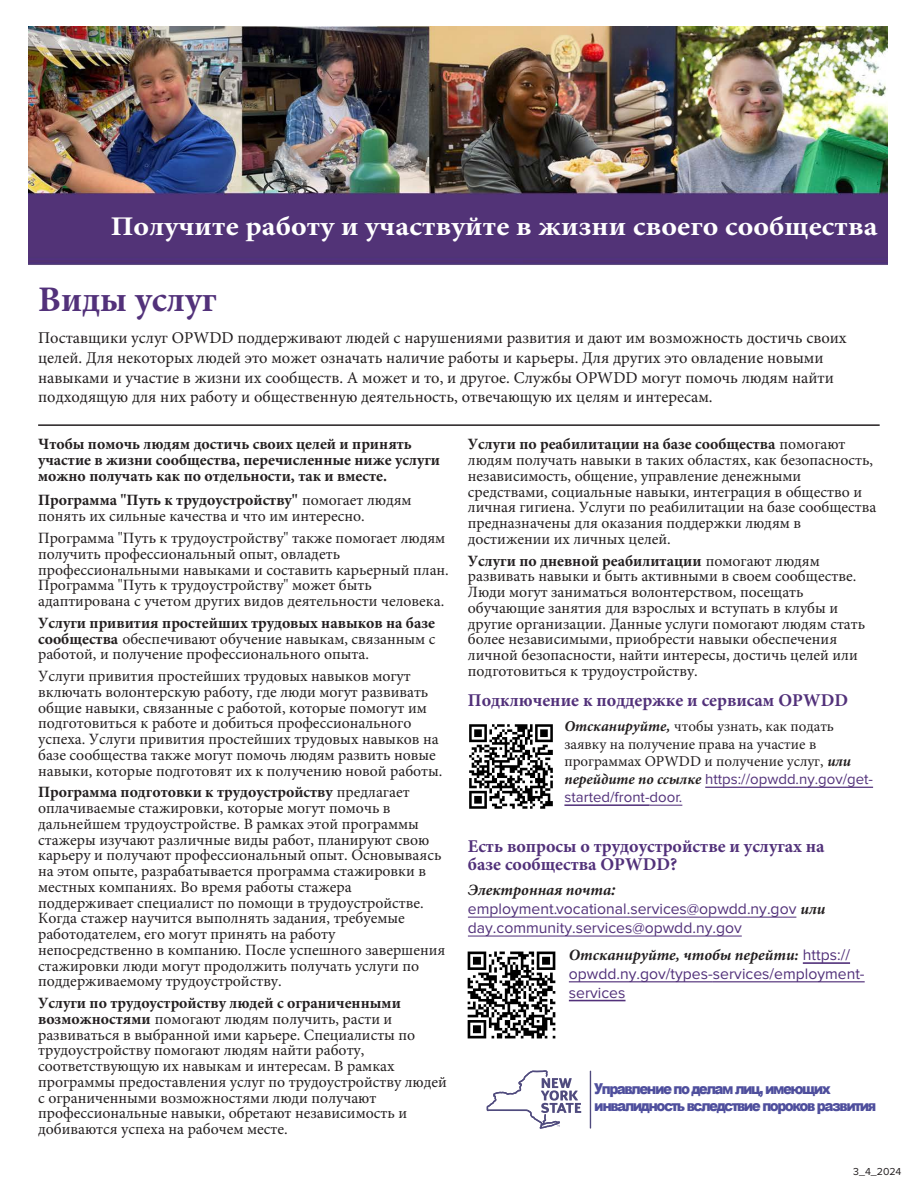
<style>
.page{position:relative;width:918px;height:1188px;background:#fff}
.page>*{position:absolute;margin:0;border:0;box-sizing:border-box;transform-origin:0 0}
.t1{font:700 36px "Minion Pro";color:#52317a}
.t2{font:700 27px "Minion Pro";letter-spacing:.005em;color:#fff;scale:1.1 1}
.t3{font:700 18px/17.2px "Minion Pro";color:#52317a}
.t4{font:16.5px/19.8px "Minion Pro";color:#231f20}
.t5{font:15.75px/15.8px "Minion Pro";color:#231f20}
.t6{font:15.75px/18.9px "Proxima Nova";color:#52317a}
.t7{font:700 15.75px/15.8px "Minion Pro";color:#231f20}
.t8{font:15px/18px "Minion Pro";color:#231f20}
.t9{font:900 15px/16.2px "Arial";letter-spacing:-.11em;color:#4f4f9d;scale:.9 1}
.t10{font:10.5px "Proxima Nova";color:#231f20}
.s1{font-weight:700}
.s2{font-weight:700;font-style:italic}
.s3{font-family:"Proxima Nova";color:#52317a}
.s4{font-family:"Minion Pro";font-weight:700;font-style:italic;color:#231f20}
.s5{font-weight:700;font-style:italic;color:#231f20}
</style>
<div class="page">
<img style="left:29px;top:27px;width:859px;height:238px">
<hr style="left:38px;top:424px;width:842px;height:2px;background:#231f20">
<img style="left:469px;top:724px;width:84px;height:85px">
<img style="left:467px;top:951px;width:89px;height:88px">
<svg style="left:487px;top:1070px;width:94px;height:59px"></svg>
<hr style="left:590px;top:1071px;width:1px;height:58px;background:#504b7e">
<hr style="left:705px;top:787px;width:168px;height:1px;background:#52317a">
<hr style="left:564px;top:805px;width:86px;height:1px;background:#52317a">
<hr style="left:650px;top:805px;width:32px;height:1px;background:#52317a">
<hr style="left:468px;top:917px;width:328px;height:1px;background:#52317a">
<hr style="left:468px;top:936px;width:274px;height:1px;background:#52317a">
<hr style="left:803px;top:963px;width:47px;height:1px;background:#52317a">
<hr style="left:569px;top:982px;width:144px;height:1px;background:#52317a">
<hr style="left:713px;top:982px;width:152px;height:1px;background:#52317a">
<hr style="left:569px;top:1000px;width:57px;height:1px;background:#52317a">
<h2 class="t2" style="left:111px;top:207px;width:699px">Получите работу и участвуйте в жизни своего сообщества</h2>
<p class="t1" style="left:38px;top:274px;width:180px">Виды услуг</p>
<p class="t4" style="left:38px;top:328px;width:810px">Поставщики услуг OPWDD поддерживают людей с нарушениями развития и дают им возможность достичь своих целей. Для некоторых людей это может означать наличие работы и карьеры. Для других это овладение новыми навыками и участие в жизни их сообществ. А может и то, и другое. Службы OPWDD могут помочь людям найти подходящую для них работу и общественную деятельность, отвечающую их целям и интересам.</p>
<p class="t7" style="left:38px;top:436px;width:403px">Чтобы помочь людям достичь своих целей и принять участие в жизни сообщества, перечисленные ниже услуги можно получать как по отдельности, так и вместе.</p>
<p class="t5" style="left:38px;top:493px;width:375px"><span class="s1">Программа "Путь к трудоустройству"</span> помогает людям понять их сильные качества и что им интересно.</p>
<p class="t5" style="left:38px;top:530px;width:412px">Программа "Путь к трудоустройству" также помогает людям получить профессиональный опыт, овладеть профессиональными навыками и составить карьерный план.<br>Программа "Путь к трудоустройству" может быть адаптирована с учетом других видов деятельности человека.</p>
<p class="t5" style="left:38px;top:615px;width:399px;text-align:justify"><span class="s1">Услуги привития простейших трудовых навыков на базе сообщества</span> обеспечивают обучение навыкам, связанным с работой, и получение профессионального опыта.</p>
<p class="t5" style="left:38px;top:668px;width:406px">Услуги привития простейших трудовых навыков могут включать волонтерскую работу, где люди могут развивать общие навыки, связанные с работой, которые помогут им подготовиться к работе и добиться профессионального успеха. Услуги привития простейших трудовых навыков на базе сообщества также могут помочь людям развить новые навыки, которые подготовят их к получению новой работы.</p>
<p class="t5" style="left:38px;top:785px;width:409px"><span class="s1">Программа подготовки к трудоустройству</span> предлагает оплачиваемые стажировки, которые могут помочь в дальнейшем трудоустройстве. В рамках этой программы стажеры изучают различные виды работ, планируют свою карьеру и получают профессиональный опыт. Основываясь на этом опыте, разрабатывается программа стажировки в местных компаниях. Во время работы стажера поддерживает специалист по помощи в трудоустройстве.<br>Когда стажер научится выполнять задания, требуемые работодателем, его могут принять на работу непосредственно в компанию. После успешного завершения стажировки люди могут продолжить получать услуги по поддерживаемому трудоустройству.</p>
<p class="t5" style="left:38px;top:995px;width:410px"><span class="s1">Услуги по трудоустройству людей с ограниченными возможностями</span> помогают людям получить, расти и развиваться в выбранной ими карьере. Специалисты по трудоустройству помогают людям найти работу, соответствующую их навыкам и интересам. В рамках программы предоставления услуг по трудоустройству людей с ограниченными возможностями люди получают профессиональные навыки, обретают независимость и добиваются успеха на рабочем месте.</p>
<p class="t5" style="left:468px;top:436px;width:410px"><span class="s1">Услуги по реабилитации на базе сообщества</span> помогают людям получать навыки в таких областях, как безопасность, независимость, общение, управление денежными средствами, социальные навыки, интеграция в общество и личная гигиена. Услуги по реабилитации на базе сообщества предназначены для оказания поддержки людям в достижении их личных целей.</p>
<p class="t5" style="left:468px;top:553px;width:399px"><span class="s1">Услуги по дневной реабилитации</span> помогают людям развивать навыки и быть активными в своем сообществе.<br>Люди могут заниматься волонтерством, посещать обучающие занятия для взрослых и вступать в клубы и другие организации. Данные услуги помогают людям стать более независимыми, приобрести навыки обеспечения личной безопасности, найти интересы, достичь целей или подготовиться к трудоустройству.</p>
<p class="t3" style="left:468px;top:691px;width:382px">Подключение к поддержке и сервисам OPWDD</p>
<p class="t8" style="left:564px;top:717px;width:310px"><span class="s2">Отсканируйте,</span> чтобы узнать, как подать заявку на получение права на участие в программах OPWDD и получение услуг, <span class="s2">или перейдите по ссылке</span> <span class="s3">https://opwdd.ny.gov/get&shy;started/front-door.</span></p>
<p class="t3" style="left:468px;top:838px;width:358px">Есть вопросы о трудоустройстве и услугах на базе сообщества OPWDD?</p>
<p class="t6" style="left:468px;top:882px;width:359px"><span class="s4">Электронная почта</span><span class="s5">: </span>employment.vocational.services@opwdd.ny.gov <span class="s4">или </span>day.community.services@opwdd.ny.gov</p>
<p class="t6" style="left:569px;top:947px;width:297px"><span class="s4">Отсканируйте, чтобы перейти:</span> https:// opwdd.ny.gov/types-services/employment&shy;services</p>
<p class="t9" style="left:594px;top:1081px;width:315px">Управление по делам лиц, имеющих инвалидность вследствие пороков развития</p>
<p class="t10" style="left:853px;top:1168px;width:50px">3_4_2024</p>
</div>
